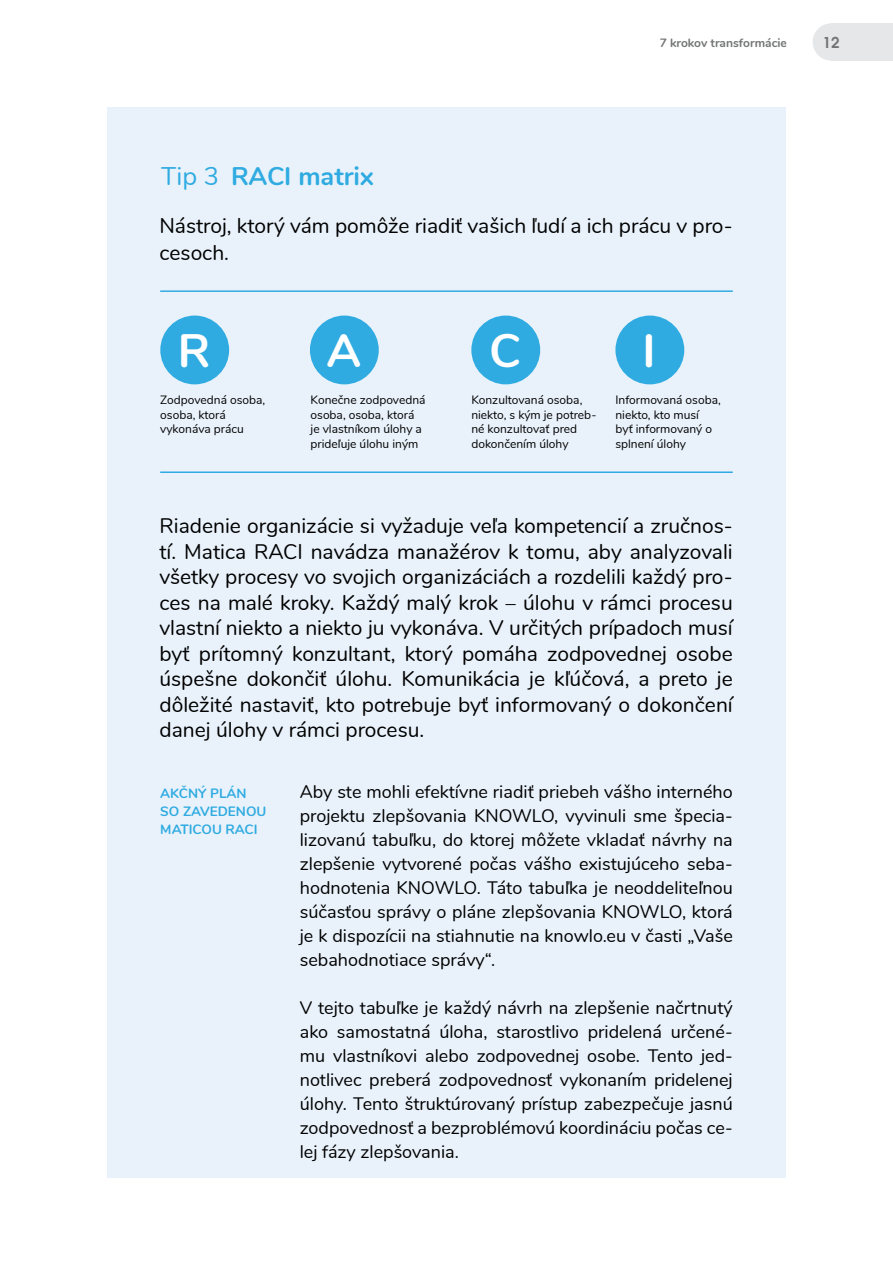
<style>
.page{position:relative;width:893px;height:1263px;background:#fff}
.page>*{position:absolute;margin:0;border:0;box-sizing:border-box;transform-origin:0 0}
.t1{font:700 46.8px "Nunito";color:#fff}
.t2{font:700 25.5px "Nunito";color:#2fabe1}
.t3{font:21px/25.5px "Nunito";color:#000}
.t4{font:18px/24px "Nunito";color:#000;text-align:justify}
.t5{font:600 15px "Avant Garde";color:#737474}
.t6{font:700 13.5px/18px "Nunito";color:#2fabe1}
.t7{font:12px/14.4px "Nunito";color:#000}
.t8{font:700 12px "Nunito";color:#737474}
.s1{font-weight:400}
</style>
<div class="page">
<div style="left:831px;top:23px;width:62px;height:38px;background:#e6e7e8"></div>
<div style="left:813px;top:23px;width:37px;height:38px;background:#e6e7e8;border-radius:50%"></div>
<div style="left:107px;top:108px;width:679px;height:1070px;background:#e9f2fb"></div>
<div style="left:160px;top:316px;width:69px;height:68px;background:#2fabe1;border-radius:50%"></div>
<div style="left:310px;top:316px;width:69px;height:68px;background:#2fabe1;border-radius:50%"></div>
<div style="left:471px;top:316px;width:69px;height:68px;background:#2fabe1;border-radius:50%"></div>
<div style="left:615px;top:316px;width:69px;height:68px;background:#2fabe1;border-radius:50%"></div>
<hr style="left:160px;top:290px;width:573px;height:2px;background:#2fabe1">
<hr style="left:160px;top:471px;width:573px;height:2px;background:#2fabe1">
<h2 class="t2" style="left:161px;top:158px;width:214px"><span class="s1">Tip 3</span> RACI matrix</h2>
<p class="t8" style="left:660px;top:34px;width:129px">7 krokov transformácie</p>
<p class="t5" style="left:823px;top:33px;width:18px">12</p>
<p class="t3" style="left:159px;top:211px;width:575px;line-height:27px">Nástroj, ktorý vám pomôže riadiť vašich ľudí a ich prácu v pro&shy;cesoch.</p>
<h1 class="t1" style="left:178px;top:316px;width:34px">R</h1>
<h1 class="t1" style="left:326px;top:316px;width:36px">A</h1>
<h1 class="t1" style="left:489px;top:316px;width:33px">C</h1>
<h1 class="t1" style="left:643px;top:316px;width:15px">I</h1>
<p class="t7" style="left:160px;top:392px;width:107px">Zodpovedná osoba, osoba, ktorá vykonáva prácu</p>
<p class="t7" style="left:311px;top:392px;width:116px">Konečne zodpovedná osoba, osoba, ktorá je vlastníkom úlohy a prideľuje úlohu iným</p>
<p class="t7" style="left:471px;top:392px;width:127px">Konzultovaná osoba, niekto, s kým je potreb&shy;né konzultovať pred dokončením úlohy</p>
<p class="t7" style="left:615px;top:392px;width:107px">Informovaná osoba, niekto, kto musí<br>byť informovaný o splnení úlohy</p>
<p class="t3" style="left:159px;top:512px;width:575px;text-align:justify">Riadenie organizácie si vyžaduje veľa kompetencií a zručnos&shy;tí. Matica RACI navádza manažérov k tomu, aby analyzovali všetky procesy vo svojich organizáciách a rozdelili každý pro&shy;ces na malé kroky. Každý malý krok – úlohu v rámci procesu vlastní niekto a niekto ju vykonáva. V určitých prípadoch musí byť prítomný konzultant, ktorý pomáha zodpovednej osobe úspešne dokončiť úlohu. Komunikácia je kľúčová, a preto je dôležité nastaviť, kto potrebuje byť informovaný o dokončení danej úlohy v rámci procesu.</p>
<p class="t6" style="left:160px;top:784px;width:108px">AKČNÝ PLÁN<br>SO ZAVEDENOU<br>MATICOU RACI</p>
<p class="t4" style="left:300px;top:779px;width:434px">Aby ste mohli efektívne riadiť priebeh vášho interného projektu zlepšovania KNOWLO, vyvinuli sme špecia&shy;lizovanú tabuľku, do ktorej môžete vkladať návrhy na zlepšenie vytvorené počas vášho existujúceho seba&shy;hodnotenia KNOWLO. Táto tabuľka je neoddeliteľnou súčasťou správy o pláne zlepšovania KNOWLO, ktorá je k dispozícii na stiahnutie na knowlo.eu v časti „Vaše sebahodnotiace správy“.</p>
<p class="t4" style="left:300px;top:995px;width:434px">V tejto tabuľke je každý návrh na zlepšenie načrtnutý ako samostatná úloha, starostlivo pridelená určené&shy;mu vlastníkovi alebo zodpovednej osobe. Tento jed&shy;notlivec preberá zodpovednosť vykonaním pridelenej úlohy. Tento štruktúrovaný prístup zabezpečuje jasnú zodpovednosť a bezproblémovú koordináciu počas ce&shy;lej fázy zlepšovania.</p>
</div>
